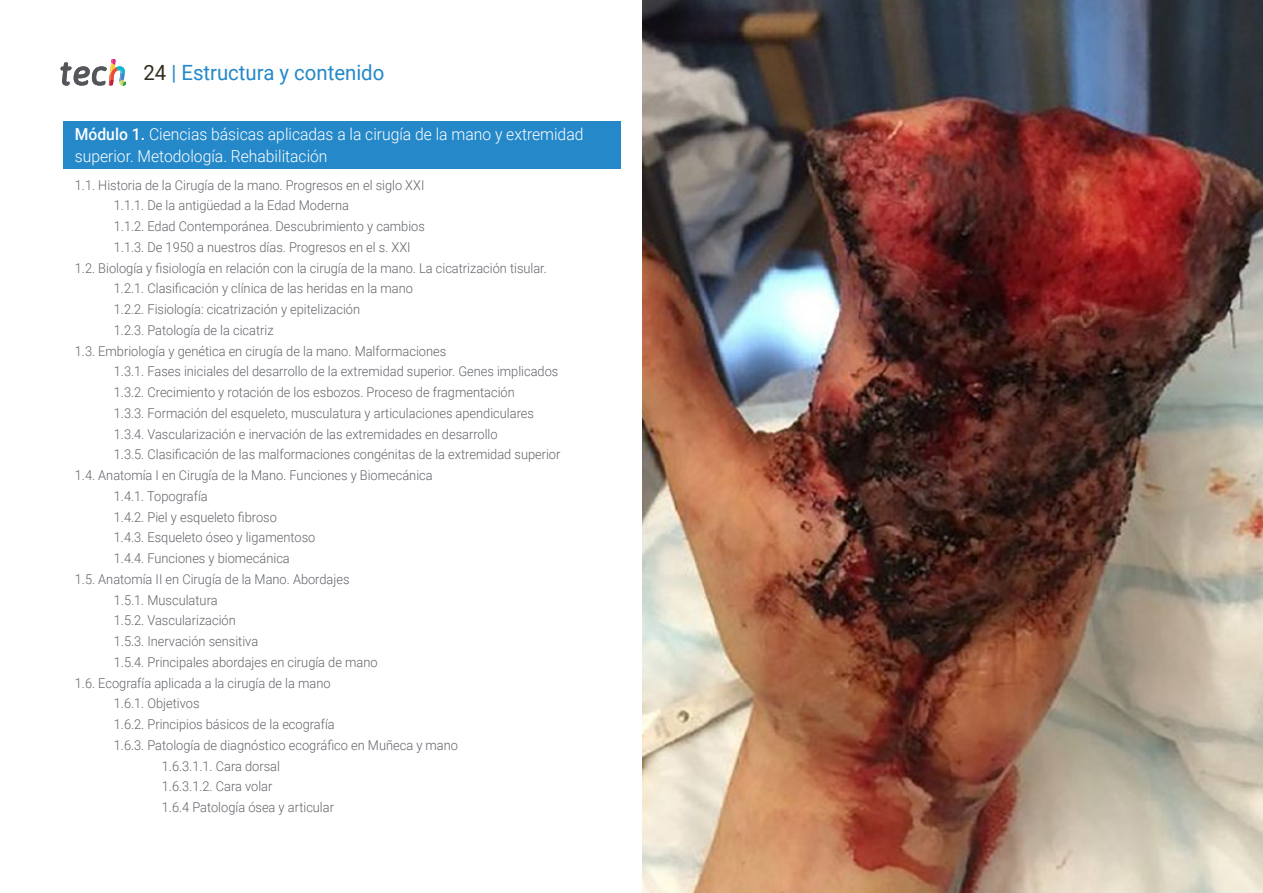
<style>
.page{position:relative;width:1263px;height:893px;background:#fff}
.page>*{position:absolute;margin:0;border:0;box-sizing:border-box;transform-origin:0 0}
.t1{font:21px "Roboto";color:#2488c9}
.t2{font:300 16.5px/22.5px "Roboto";color:#fff;scale:.95 1}
.t3{font:300 13.5px "Roboto";color:#61646a;scale:.95 1}
.s1{color:#312e20}
.s2{font-weight:500}
</style>
<div class="page">
<img style="left:642px;top:0;width:621px;height:893px">
<div style="left:64px;top:121px;width:557px;height:48px;background:#2488c9"></div>
<svg style="left:61px;top:59px;width:65px;height:27px"></svg>
<h1 class="t1" style="left:144px;top:57px;width:242px"><span class="s1">24</span> | Estructura y contenido</h1>
<p class="t2" style="left:75px;top:122px;width:537px"><span class="s2">Módulo 1.</span> Ciencias básicas aplicadas a la cirugía de la mano y extremidad superior. Metodología. Rehabilitación</p>
<p class="t3" style="left:75px;top:175px;width:369px">1.1. Historia de la Cirugía de la mano. Progresos en el siglo XXI</p>
<p class="t3" style="left:114px;top:196px;width:249px">1.1.1. De la antigüedad a la Edad Moderna</p>
<p class="t3" style="left:114px;top:217px;width:329px">1.1.2. Edad Contemporánea. Descubrimiento y cambios</p>
<p class="t3" style="left:114px;top:238px;width:314px">1.1.3. De 1950 a nuestros días. Progresos en el s. XXI</p>
<p class="t3" style="left:75px;top:258px;width:498px">1.2. Biología y fisiología en relación con la cirugía de la mano. La cicatrización tisular.</p>
<p class="t3" style="left:114px;top:279px;width:316px">1.2.1. Clasificación y clínica de las heridas en la mano</p>
<p class="t3" style="left:114px;top:300px;width:261px">1.2.2. Fisiología: cicatrización y epitelización</p>
<p class="t3" style="left:114px;top:321px;width:170px">1.2.3. Patología de la cicatriz</p>
<p class="t3" style="left:75px;top:341px;width:392px">1.3. Embriología y genética en cirugía de la mano. Malformaciones</p>
<p class="t3" style="left:114px;top:362px;width:469px">1.3.1. Fases iniciales del desarrollo de la extremidad superior. Genes implicados</p>
<p class="t3" style="left:114px;top:383px;width:423px">1.3.2. Crecimiento y rotación de los esbozos. Proceso de fragmentación</p>
<p class="t3" style="left:114px;top:404px;width:444px">1.3.3. Formación del esqueleto, musculatura y articulaciones apendiculares</p>
<p class="t3" style="left:114px;top:424px;width:405px">1.3.4. Vascularización e inervación de las extremidades en desarrollo</p>
<p class="t3" style="left:114px;top:445px;width:472px">1.3.5. Clasificación de las malformaciones congénitas de la extremidad superior</p>
<p class="t3" style="left:75px;top:466px;width:378px">1.4. Anatomía I en Cirugía de la Mano. Funciones y Biomecánica</p>
<p class="t3" style="left:114px;top:487px;width:100px">1.4.1. Topografía</p>
<p class="t3" style="left:114px;top:507px;width:173px">1.4.2. Piel y esqueleto fibroso</p>
<p class="t3" style="left:114px;top:528px;width:214px">1.4.3. Esqueleto óseo y ligamentoso</p>
<p class="t3" style="left:114px;top:549px;width:187px">1.4.4. Funciones y biomecánica</p>
<p class="t3" style="left:75px;top:570px;width:291px">1.5. Anatomía II en Cirugía de la Mano. Abordajes</p>
<p class="t3" style="left:114px;top:590px;width:111px">1.5.1. Musculatura</p>
<p class="t3" style="left:114px;top:611px;width:130px">1.5.2. Vascularización</p>
<p class="t3" style="left:114px;top:632px;width:153px">1.5.3. Inervación sensitiva</p>
<p class="t3" style="left:114px;top:653px;width:279px">1.5.4. Principales abordajes en cirugía de mano</p>
<p class="t3" style="left:75px;top:673px;width:271px">1.6. Ecografía aplicada a la cirugía de la mano</p>
<p class="t3" style="left:114px;top:694px;width:92px">1.6.1. Objetivos</p>
<p class="t3" style="left:114px;top:715px;width:234px">1.6.2. Principios básicos de la ecografía</p>
<p class="t3" style="left:114px;top:736px;width:364px">1.6.3. Patología de diagnóstico ecográfico en Muñeca y mano</p>
<p class="t3" style="left:162px;top:756px;width:126px">1.6.3.1.1. Cara dorsal</p>
<p class="t3" style="left:162px;top:777px;width:118px">1.6.3.1.2. Cara volar</p>
<p class="t3" style="left:162px;top:798px;width:183px">1.6.4 Patología ósea y articular</p>
</div>
